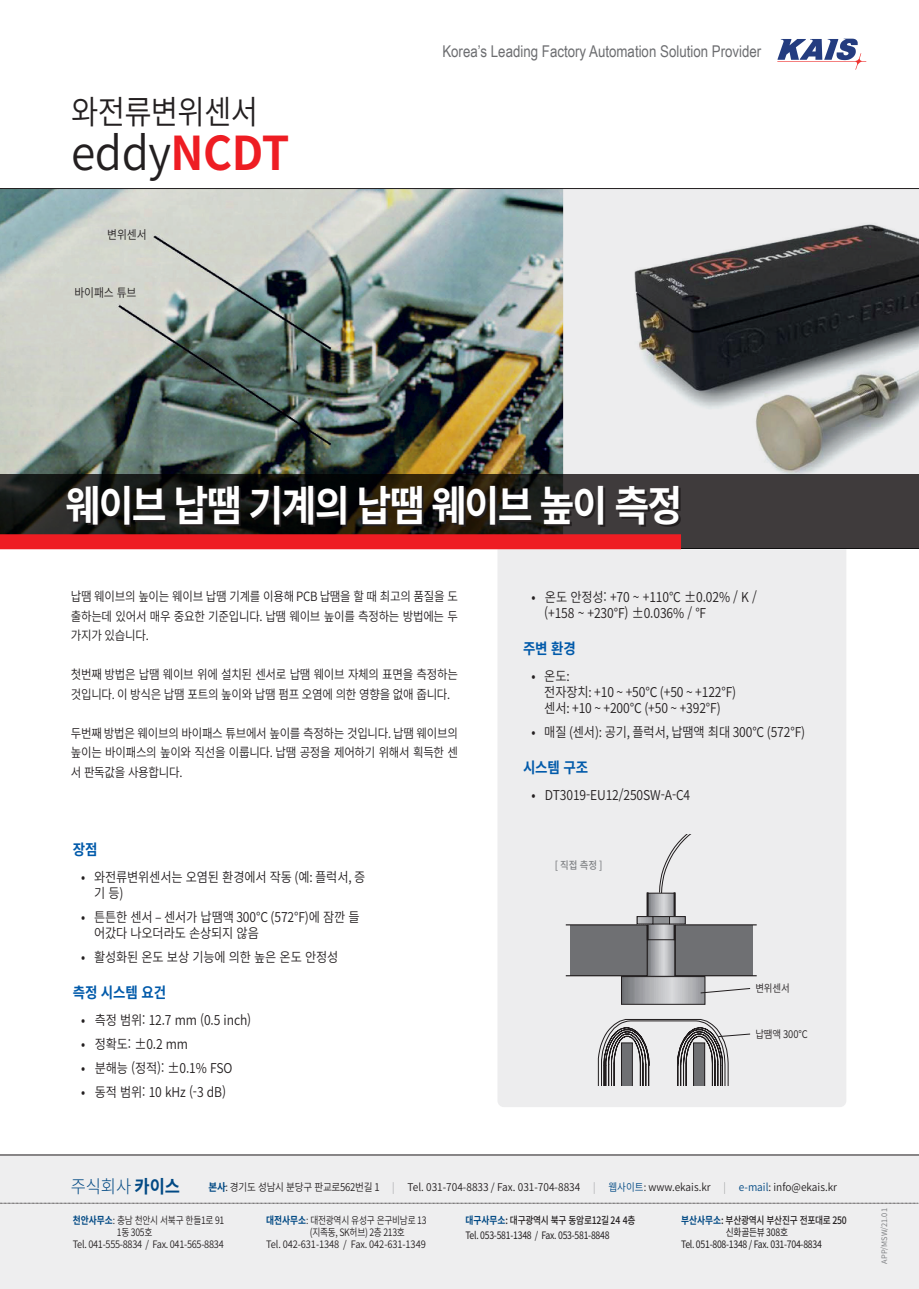
<style>
.page{position:relative;width:919px;height:1289px;background:#fff}
.page>*{position:absolute;margin:0;border:0;box-sizing:border-box;transform-origin:0 0}
.t1{font:600 46.5px "Noto Sans CJ Kkr";color:#231f20;scale:.95 1}
.t2{font:700 42px "Noto Sans CJ Kkr";letter-spacing:-.05em;color:#fff;scale:.91 1}
.t3{font:600 33px "Noto Sans CJ Kkr";letter-spacing:-.025em;color:#231f20;scale:.9 1}
.t4{font:300 18px "Noto Sans CJ Kkr";color:#014984;scale:.92 1}
.t5{font:16.2px "Arial Narrow";color:#6c6d70}
.t6{font:700 15px "Noto Sans CJ Kkr";letter-spacing:-.01em;color:#015aaa;scale:.9 1}
.t7{font:600 13.5px/16.2px "Noto Sans CJ Kkr";letter-spacing:-.01em;color:#231f20;scale:.9 1}
.t8{font:600 12.75px/19.5px "Noto Sans CJ Kkr";letter-spacing:-.025em;color:#231f20;text-align:justify;scale:.9 1}
.innokim_Style{font:600 12px "Noto Sans CJ Kkr";letter-spacing:-.01em;color:#231f20;scale:.9 1}
.t9{font:600 10.65px "Noto Sans CJ Kkr";color:#231f20;scale:.9 1}
.t10{font:600 10.5px "Noto Sans CJ Kkr";letter-spacing:-.01em;color:#231f20;scale:.9 1}
.t11{font:500 10.5px "Noto Sans CJ Kkr";color:#808285;scale:.9 1}
.t12{font:10.2px/15px "Noto Sans CJ Kkr";letter-spacing:-.03em;color:#231f20;scale:.85 1}
.t13{font:600 10.2px "Noto Sans CJ Kkr";letter-spacing:-.03em;color:#231f20;scale:.85 1}
.t14{font:600 10.2px "Noto Sans CJ Kkr";letter-spacing:-.03em;color:#231f20;scale:.9 1}
.t15{font:600 10.2px "Noto Sans CJ Kkr";letter-spacing:-.01em;color:#231f20;scale:.91 1}
.t16{font:500 10.2px "Noto Sans CJ Kkr";letter-spacing:-.03em;color:#231f20;scale:.85 1}
.t17{font:600 7.5px "Noto Sans CJ Kkr";color:#76787b}
.s1{font-weight:700;color:#ee1d23}
.s2{font-weight:400}
.s3{font-weight:700}
.s4{font-weight:700;color:#014984}
.s5{font-weight:300;color:#939598}
.s6{color:#014984}
.s7{font-weight:500}
</style>
<div class="page">
<svg style="left:777px;top:39px;width:89px;height:31px"></svg>
<div style="left:0;top:1154px;width:918px;height:134px;background:#eeeeef"></div>
<svg style="left:0;top:1202px;width:919px;height:1px"></svg>
<hr style="left:0;top:1154px;width:918px;height:1px;background:#231f20">
<div style="left:497px;top:549px;width:349px;height:558px;background:#ededee"></div>
<img style="left:0;top:189px;width:918px;height:285px">
<svg style="left:0;top:474px;width:918px;height:75px;background:#2e2c2a"></svg>
<svg style="left:69px;top:488px;width:611px;height:39px;background:#201e1b"></svg>
<div style="left:0;top:534px;width:681px;height:15px;background:#ee1d23"></div>
<hr style="left:0;top:188px;width:918px;height:1px;background:#231f20">
<svg style="left:659px;top:834px;width:56px;height:60px;background:#e4e4e5"></svg>
<hr style="left:649px;top:893px;width:1px;height:83px;background:#8a8c8f">
<hr style="left:650px;top:893px;width:1px;height:83px;background:#909295">
<hr style="left:651px;top:893px;width:1px;height:83px;background:#9fa0a4">
<hr style="left:652px;top:893px;width:1px;height:83px;background:#a3a4a8">
<hr style="left:653px;top:893px;width:1px;height:83px;background:#a9aaae">
<hr style="left:654px;top:893px;width:1px;height:83px;background:#afb0b4">
<hr style="left:655px;top:893px;width:1px;height:83px;background:#b9babd">
<hr style="left:656px;top:893px;width:1px;height:83px;background:#bebfc1">
<hr style="left:657px;top:893px;width:1px;height:83px;background:#c3c4c7">
<hr style="left:658px;top:893px;width:1px;height:83px;background:#cacbcd">
<hr style="left:659px;top:893px;width:1px;height:83px;background:#d3d4d6">
<hr style="left:660px;top:893px;width:1px;height:83px;background:#d7d8da">
<hr style="left:661px;top:893px;width:1px;height:83px;background:#dedfe1">
<hr style="left:662px;top:893px;width:1px;height:83px;background:#e2e3e5">
<hr style="left:663px;top:893px;width:1px;height:83px;background:#e7e8e9">
<hr style="left:664px;top:893px;width:1px;height:83px;background:#e5e6e8">
<hr style="left:665px;top:893px;width:1px;height:83px;background:#dedfe1">
<hr style="left:666px;top:893px;width:1px;height:83px;background:#dadbdd">
<hr style="left:667px;top:893px;width:1px;height:83px;background:#d3d4d6">
<hr style="left:668px;top:893px;width:1px;height:83px;background:#cacbcd">
<hr style="left:669px;top:893px;width:1px;height:83px;background:#c3c4c7">
<hr style="left:670px;top:893px;width:1px;height:83px;background:#bebfc1">
<hr style="left:671px;top:893px;width:1px;height:83px;background:#b6b7bb">
<hr style="left:672px;top:893px;width:1px;height:83px;background:#afb0b4">
<div style="left:647px;top:892px;width:28px;height:84px;border:1px solid #231f20"></div>
<div style="left:570px;top:924px;width:77px;height:51px;background:#6f7073"></div>
<div style="left:675px;top:924px;width:77px;height:51px;background:#6f7073"></div>
<div style="left:565px;top:924px;width:82px;height:52px;border:1px solid #231f20"></div>
<div style="left:674px;top:924px;width:82px;height:52px;border:1px solid #231f20"></div>
<div style="left:647px;top:892px;width:1px;height:47px;border:1px solid #231f20"></div>
<div style="left:674px;top:892px;width:1px;height:47px;border:1px solid #231f20"></div>
<svg style="left:653px;top:918px;width:16px;height:4px"></svg>
<div style="left:637px;top:916px;width:48px;height:8px;border:1px solid #231f20"></div>
<svg style="left:672px;top:916px;width:14px;height:8px"></svg>
<div style="left:669px;top:916px;width:16px;height:8px;border:1px solid #231f20"></div>
<svg style="left:639px;top:918px;width:11px;height:4px"></svg>
<div style="left:637px;top:916px;width:16px;height:8px;border:1px solid #231f20"></div>
<svg style="left:647px;top:939px;width:28px;height:1px"></svg>
<div style="left:583px;top:1016px;width:170px;height:69px;background:#ededee"></div>
<svg style="left:621px;top:976px;width:129px;height:28px;background:#b9babc"></svg>
<svg style="left:598px;top:1019px;width:152px;height:66px"></svg>
<p class="t3" style="left:71px;top:93px;width:209px">와전류변위센서</p>
<p class="t1" style="left:71px;top:127px;width:231px">eddy<span class="s1">NCDT</span></p>
<p class="innokim_Style" style="left:107px;top:227px;width:45px">변위센서</p>
<p class="innokim_Style" style="left:74px;top:286px;width:70px">바이패스 튜브</p>
<p class="t5" style="left:442px;top:39px;width:320px">Korea’s Leading Factory Automation Solution Provider</p>
<p class="t2" style="left:66px;top:482px;width:679px">웨이브 납땜 기계의 납땜 웨이브 높이 측정</p>
<p class="t8" style="left:71px;top:587px;width:431px">납땜 웨이브의 높이는 웨이브 납땜 기계를 이용해 PCB 납땜을 할 때 최고의 품질을 도 출하는데 있어서 매우 중요한 기준입니다. 납땜 웨이브 높이를 측정하는 방법에는 두 가지가 있습니다.</p>
<p class="t8" style="left:71px;top:665px;width:431px">첫번째 방법은 납땜 웨이브 위에 설치된 센서로 납땜 웨이브 자체의 표면을 측정하는 것입니다. 이 방식은 납땜 포트의 높이와 납땜 펌프 오염에 의한 영향을 없애 줍니다.</p>
<p class="t8" style="left:71px;top:723px;width:431px">두번째 방법은 웨이브의 바이패스 튜브에서 높이를 측정하는 것입니다. 납땜 웨이브의 높이는 바이패스의 높이와 직선을 이룹니다. 납땜 공정을 제어하기 위해서 획득한 센 서 판독값을 사용합니다.</p>
<p class="t6" style="left:73px;top:840px;width:29px">장점</p>
<p class="t7" style="left:94px;top:869px;width:303px;text-indent:-13px"><span class="s2">•</span> 와전류변위센서는 오염된 환경에서 작동 (예: 플럭서, 증 기 등)</p>
<p class="t7" style="left:94px;top:909px;width:297px;text-indent:-13px"><span class="s2">•</span> 튼튼한 센서 – 센서가 납땜액 300°C (572°F)에 잠깐 들 어갔다 나오더라도 손상되지 않음</p>
<p class="t7" style="left:81px;top:949px;width:287px"><span class="s2">•</span> 활성화된 온도 보상 기능에 의한 높은 온도 안정성</p>
<p class="t6" style="left:73px;top:984px;width:105px">측정 시스템 요건</p>
<p class="t7" style="left:81px;top:1012px;width:190px"><span class="s2">•</span> 측정 범위: 12.7 mm (0.5 inch)</p>
<p class="t7" style="left:81px;top:1036px;width:120px"><span class="s2">•</span> 정확도: ±0.2 mm</p>
<p class="t7" style="left:81px;top:1060px;width:169px"><span class="s2">•</span> 분해능 (정적): ±0.1% FSO</p>
<p class="t7" style="left:81px;top:1084px;width:162px"><span class="s2">•</span> 동적 범위: 10 kHz (-3 dB)</p>
<p class="t7" style="left:544px;top:589px;width:238px;text-indent:-13px"><span class="s2">•</span> 온도 안정성: +70 ~ +110°C ±0.02% / K / (+158 ~ +230°F) ±0.036% / °F</p>
<p class="t6" style="left:523px;top:640px;width:60px">주변 환경</p>
<p class="t7" style="left:544px;top:668px;width:215px;text-indent:-13px"><span class="s2">•</span> 온도:<br>전자장치: +10 ~ +50℃ (+50 ~ +122°F) 센서: +10 ~ +200℃ (+50 ~ +392°F)</p>
<p class="t7" style="left:531px;top:724px;width:305px"><span class="s2">•</span> 매질 (센서): 공기, 플럭서, 납땜액 최대 300°C (572°F)</p>
<p class="t6" style="left:523px;top:759px;width:74px">시스템 구조</p>
<p class="t7" style="left:531px;top:787px;width:178px"><span class="s2">•</span> DT3019-EU12/250SW-A-C4</p>
<p class="t11" style="left:555px;top:859px;width:54px">[ 직접 측정 ]</p>
<p class="t10" style="left:755px;top:982px;width:40px">변위센서</p>
<p class="t10" style="left:755px;top:1028px;width:60px">납땜액 300°C</p>
<h3 class="t4" style="left:71px;top:1176px;width:120px">주식회사 <span class="s3">카이스</span></h3>
<p class="t9" style="left:208px;top:1181px;width:700px"><span class="s4">본사</span>: 경기도 성남시 분당구 판교로562번길 1 <span class="s5">|</span> Tel. 031-704-8833 / Fax. 031-704-8834 <span class="s5">|</span> <span class="s6">웹사이트</span>: www.ekais.kr <span class="s5">|</span> <span class="s6">e-mail</span>: info@ekais.kr</p>
<p class="t13" style="left:73px;top:1214px;width:180px"><span class="s4">천안사무소</span>: 충남 천안시 서북구 한들1로 91</p>
<p class="t13" style="left:117px;top:1226px;width:43px">1동 305호</p>
<p class="t14" style="left:73px;top:1238px;width:169px">Tel. 041-555-8834 / Fax. 041-565-8834</p>
<p class="t13" style="left:266px;top:1214px;width:190px"><span class="s4">대전사무소</span>: 대전광역시 유성구 은구비남로 13</p>
<p class="t13" style="left:310px;top:1226px;width:113px">(지족동, SK허브) 2층 213호</p>
<p class="t15" style="left:266px;top:1238px;width:177px">Tel. 042-631-1348 / Fax. 042-631-1349</p>
<p class="t12" style="left:465px;top:1212px;width:202px"><span class="s4">대구사무소</span><span class="s7">: 대구광역시 북구 동암로12길 24 4층<br></span>Tel. 053-581-1348 / Fax. 053-581-8848</p>
<p class="t16" style="left:681px;top:1214px;width:196px"><span class="s4">부산사무소</span>: 부산광역시 부산진구 전포대로 250</p>
<p class="t12" style="left:725px;top:1224px;width:75px">신화골든뷰 308호</p>
<p class="t12" style="left:681px;top:1237px;width:167px">Tel. 051-808-1348 / Fax. 031-704-8834</p>
<p class="t17" style="left:880px;top:1263px;width:57px;rotate:-90deg">APP/MSW/21.01</p>
</div>
